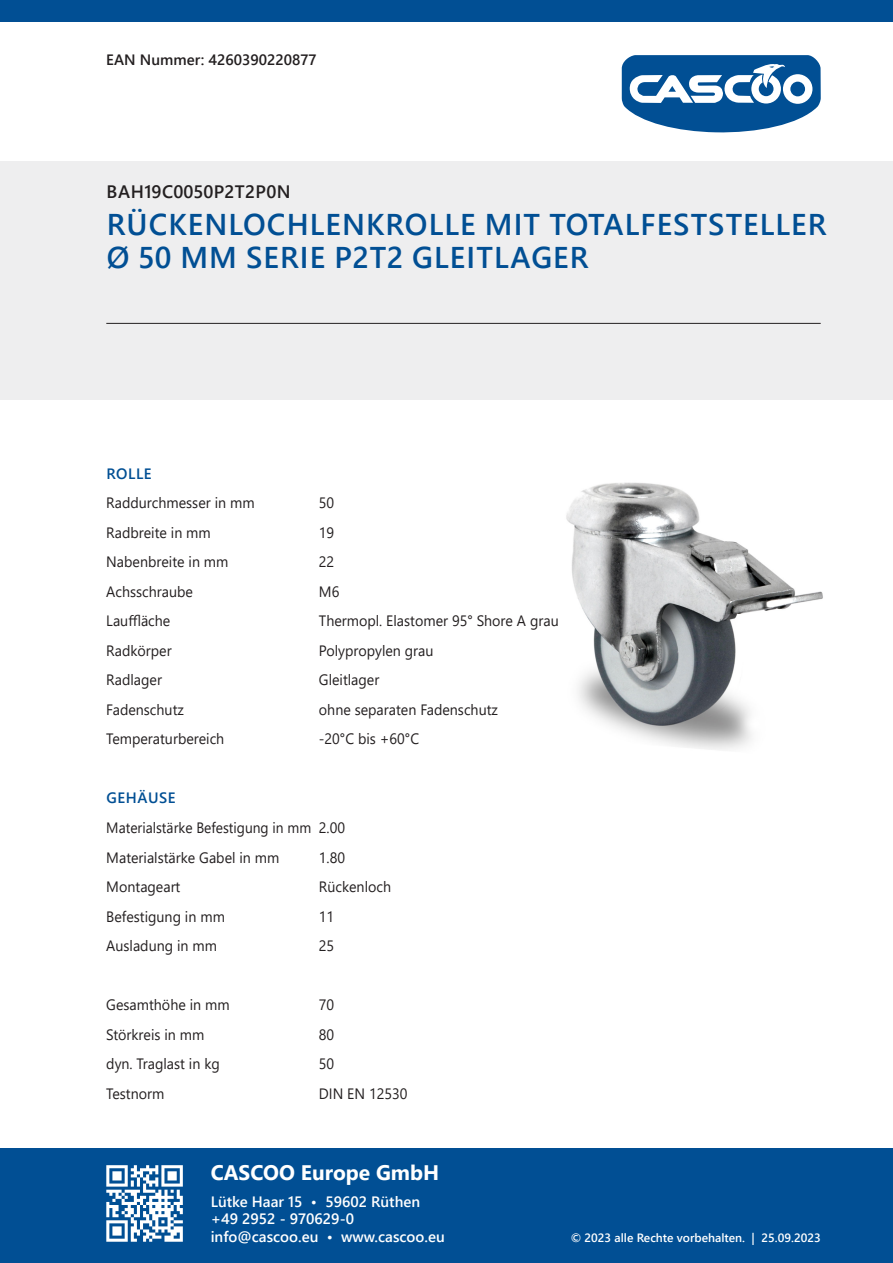
<style>
.page{position:relative;width:893px;height:1263px;background:#fff}
.page>*{position:absolute;margin:0;border:0;box-sizing:border-box;transform-origin:0 0}
.t1{font:600 30px/33px "Segoe UI";letter-spacing:.035em;color:#014f94}
.t2{font:700 21px "Segoe UI";color:#fff}
.t3{font:600 18px "Segoe UI";letter-spacing:.02em;color:#231f20}
.t4{font:15px "Segoe UI";color:#231f20;scale:.95 1}
.t5{font:600 15px/17.5px "Segoe UI";color:#fff}
.t6{font:15px/29.5px "Segoe UI";color:#231f20;scale:.92 1}
.t7{font:600 15px "Segoe UI";color:#231f20}
.t8{font:600 15px "Segoe UI";letter-spacing:.035em;color:#014f94}
.t9{font:600 12px "Segoe UI";color:#fff}
</style>
<div class="page">
<img style="left:566px;top:482px;width:257px;height:268px">
<svg style="left:622px;top:55px;width:199px;height:78px"></svg>
<div style="left:0;top:162px;width:893px;height:238px;background:#eeeeef"></div>
<div style="left:0;top:1148px;width:893px;height:115px;background:#014f94"></div>
<div style="left:0;top:0;width:893px;height:21px;background:#014f94"></div>
<svg style="left:106px;top:1165px;width:77px;height:77px"></svg>
<hr style="left:106px;top:323px;width:715px;height:1px;background:#231f20">
<p class="t7" style="left:106px;top:45px;width:212px">EAN Nummer: 4260390220877</p>
<p class="t3" style="left:107px;top:175px;width:185px">BAH19C0050P2T2P0N</p>
<h1 class="t1" style="left:107px;top:206px;width:721px">RÜCKENLOCHLENKROLLE MIT TOTALFESTSTELLER<br>Ø 50 MM SERIE P2T2 GLEITLAGER</h1>
<p class="t8" style="left:107px;top:459px;width:47px">ROLLE</p>
<p class="t4" style="left:106px;top:489px;width:158px">Raddurchmesser in mm</p>
<p class="t4" style="left:319px;top:489px;width:18px">50</p>
<p class="t4" style="left:106px;top:518px;width:112px">Radbreite in mm</p>
<p class="t4" style="left:319px;top:518px;width:18px">19</p>
<p class="t4" style="left:106px;top:548px;width:130px">Nabenbreite in mm</p>
<p class="t4" style="left:319px;top:548px;width:18px">22</p>
<p class="t4" style="left:106px;top:577px;width:93px">Achsschraube</p>
<p class="t4" style="left:319px;top:577px;width:23px">M6</p>
<p class="t4" style="left:106px;top:607px;width:69px">Lauffläche</p>
<p class="t4" style="left:319px;top:607px;width:254px">Thermopl. Elastomer 95° Shore A grau</p>
<p class="t4" style="left:106px;top:636px;width:70px">Radkörper</p>
<p class="t4" style="left:319px;top:636px;width:122px">Polypropylen grau</p>
<p class="t4" style="left:106px;top:666px;width:60px">Radlager</p>
<p class="t4" style="left:319px;top:666px;width:65px">Gleitlager</p>
<p class="t4" style="left:106px;top:695px;width:83px">Fadenschutz</p>
<p class="t4" style="left:319px;top:695px;width:190px">ohne separaten Fadenschutz</p>
<p class="t4" style="left:106px;top:725px;width:126px">Temperaturbereich</p>
<p class="t4" style="left:319px;top:725px;width:107px">-20°C bis +60°C</p>
<p class="t8" style="left:107px;top:784px;width:70px">GEHÄUSE</p>
<p class="t6" style="left:106px;top:811px;width:261px">Materialstärke Befestigung in mm 2.00<br>Materialstärke Gabel in mm</p>
<p class="t4" style="left:319px;top:843px;width:29px">1.80</p>
<p class="t4" style="left:106px;top:872px;width:80px">Montageart</p>
<p class="t4" style="left:319px;top:872px;width:78px">Rückenloch</p>
<p class="t4" style="left:106px;top:902px;width:126px">Befestigung in mm</p>
<p class="t4" style="left:319px;top:902px;width:18px">11</p>
<p class="t4" style="left:106px;top:931px;width:118px">Ausladung in mm</p>
<p class="t4" style="left:319px;top:931px;width:18px">25</p>
<p class="t4" style="left:106px;top:990px;width:131px">Gesamthöhe in mm</p>
<p class="t4" style="left:319px;top:990px;width:18px">70</p>
<p class="t4" style="left:106px;top:1020px;width:105px">Störkreis in mm</p>
<p class="t4" style="left:319px;top:1020px;width:18px">80</p>
<p class="t4" style="left:106px;top:1049px;width:121px">dyn. Traglast in kg</p>
<p class="t4" style="left:319px;top:1049px;width:18px">50</p>
<p class="t4" style="left:106px;top:1079px;width:63px">Testnorm</p>
<p class="t4" style="left:319px;top:1079px;width:95px">DIN EN 12530</p>
<h2 class="t2" style="left:211px;top:1153px;width:230px">CASCOO Europe GmbH</h2>
<p class="t5" style="left:211px;top:1191px;width:236px">Lütke Haar 15 • 59602 Rüthen +49 2952 - 970629-0 info@cascoo.eu • www.cascoo.eu</p>
<p class="t9" style="left:571px;top:1226px;width:251px">© 2023 alle Rechte vorbehalten. | 25.09.2023</p>
</div>
